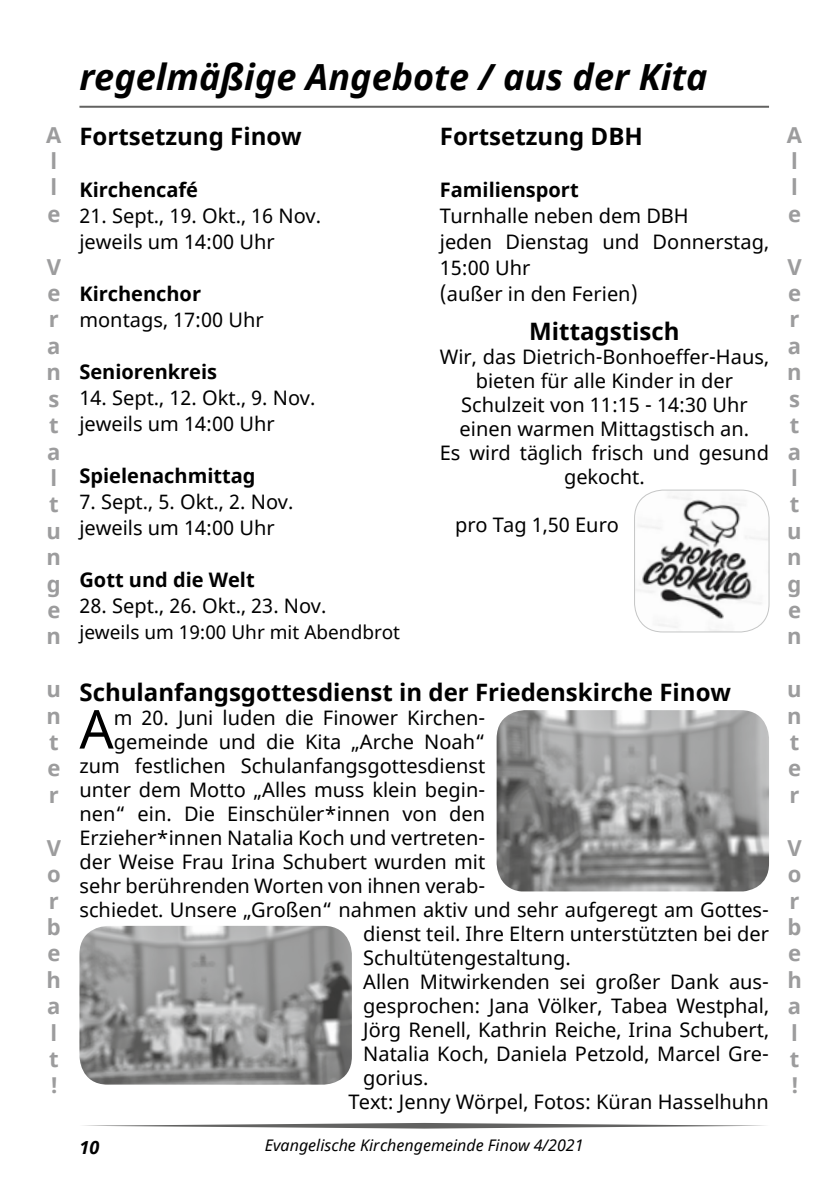
<style>
.page{position:relative;width:840px;height:1191px;background:#fff}
.page>*{position:absolute;margin:0;border:0;box-sizing:border-box;transform-origin:0 0}
.t1{font:53.6px "Noto Sans";color:#000}
.t2{font:italic 700 36px "Noto Sans";color:#000}
.t3{font:700 24px "Noto Sans";color:#000}
.t4{font:700 22px/26.4px "Noto Sans";color:#9c9c9d}
.t5{font:20px/26px "Noto Sans";color:#000}
.t6{font:700 20px "Noto Sans";color:#000}
.t7{font:19px "Noto Sans";color:#000}
.t8{font:italic 700 18px "Noto Sans";color:#000}
.t9{font:italic 16px "Noto Sans";color:#000}
</style>
<div class="page">
<svg style="left:83px;top:1123px;width:682px;height:5px"></svg>
<hr style="left:79px;top:106px;width:689px;height:2px;background:#626261">
<img style="left:635px;top:491px;width:133px;height:141px">
<div style="left:633px;top:489px;width:136px;height:143px;border:1px solid #c5c6c6;border-radius:28px"></div>
<img style="left:496px;top:710px;width:272px;height:181px">
<img style="left:79px;top:926px;width:272px;height:158px">
<p class="t4" style="left:46px;top:122px;width:17px">A l l e</p>
<p class="t4" style="left:47px;top:254px;width:16px">V e r a n s t a l t u n g e n</p>
<p class="t4" style="left:47px;top:676px;width:16px;text-align:justify">u n t e r</p>
<p class="t4" style="left:47px;top:835px;width:16px">V o r b e h a l t !</p>
<h2 class="t2" style="left:79px;top:51px;width:629px">regelmäßige Angebote / aus der Kita</h2>
<p class="t3" style="left:79px;top:119px;width:223px">Fortsetzung Finow</p>
<p class="t6" style="left:79px;top:175px;width:120px">Kirchencafé</p>
<p class="t5" style="left:79px;top:203px;width:243px">21. Sept., 19. Okt., 16 Nov. jeweils um 14:00 Uhr</p>
<p class="t6" style="left:79px;top:279px;width:123px">Kirchenchor</p>
<p class="t5" style="left:79px;top:307px;width:186px">montags, 17:00 Uhr</p>
<p class="t6" style="left:79px;top:357px;width:139px">Seniorenkreis</p>
<p class="t5" style="left:79px;top:385px;width:237px">14. Sept., 12. Okt., 9. Nov. jeweils um 14:00 Uhr</p>
<p class="t6" style="left:79px;top:461px;width:177px">Spielenachmittag</p>
<p class="t5" style="left:79px;top:489px;width:215px">7. Sept., 5. Okt., 2. Nov. jeweils um 14:00 Uhr</p>
<p class="t6" style="left:79px;top:565px;width:177px">Gott und die Welt</p>
<p class="t5" style="left:79px;top:593px;width:248px">28. Sept., 26. Okt., 23. Nov.</p>
<p class="t7" style="left:79px;top:619px;width:322px">jeweils um 19:00 Uhr mit Abendbrot</p>
<p class="t3" style="left:439px;top:119px;width:204px">Fortsetzung DBH</p>
<p class="t6" style="left:439px;top:175px;width:140px">Familiensport</p>
<p class="t5" style="left:439px;top:203px;width:330px">Turnhalle neben dem DBH<br>jeden Dienstag und Donnerstag,<br>15:00 Uhr<br>(außer in den Ferien)</p>
<p class="t3" style="left:529px;top:315px;width:152px">Mittagstisch</p>
<p class="t5" style="left:439px;top:346px;width:330px;line-height:24px;text-align:center">Wir, das Dietrich-Bonhoeffer-Haus, bieten für alle Kinder in der<br>Schulzeit von 11:15 - 14:30 Uhr einen warmen Mittagstisch an.<br>Es wird täglich frisch und gesund gekocht.</p>
<p class="t5" style="left:455px;top:513px;width:165px">pro Tag 1,50 Euro</p>
<p class="t3" style="left:79px;top:675px;width:652px">Schulanfangsgottesdienst in der Friedenskirche Finow</p>
<h1 class="t1" style="left:79px;top:692px;width:36px">A</h1>
<p class="t5" style="left:114px;top:705px;width:373px">m 20. Juni luden die Finower Kirchen-</p>
<p class="t5" style="left:114px;top:729px;width:373px">gemeinde und die Kita „Arche Noah“</p>
<p class="t5" style="left:79px;top:753px;width:407px">zum festlichen Schulanfangsgottesdienst</p>
<p class="t5" style="left:79px;top:777px;width:407px">unter dem Motto „Alles muss klein begin-</p>
<p class="t5" style="left:79px;top:801px;width:407px">nen“ ein. Die Einschüler*innen von den</p>
<p class="t5" style="left:79px;top:825px;width:407px">Erzieher*innen Natalia Koch und vertreten-</p>
<p class="t5" style="left:79px;top:849px;width:407px">der Weise Frau Irina Schubert wurden mit</p>
<p class="t5" style="left:79px;top:873px;width:407px">sehr berührenden Worten von ihnen verab-</p>
<p class="t5" style="left:79px;top:897px;width:690px">schiedet. Unsere „Großen“ nahmen aktiv und sehr aufgeregt am Gottes-</p>
<p class="t5" style="left:363px;top:921px;width:407px">dienst teil. Ihre Eltern unterstützten bei der</p>
<p class="t5" style="left:363px;top:945px;width:209px">Schultütengestaltung.</p>
<p class="t5" style="left:363px;top:969px;width:407px">Allen Mitwirkenden sei großer Dank aus-</p>
<p class="t5" style="left:363px;top:993px;width:407px">gesprochen: Jana Völker, Tabea Westphal,</p>
<p class="t5" style="left:363px;top:1017px;width:407px">Jörg Renell, Kathrin Reiche, Irina Schubert,</p>
<p class="t5" style="left:363px;top:1041px;width:407px">Natalia Koch, Daniela Petzold, Marcel Gre-</p>
<p class="t5" style="left:363px;top:1065px;width:67px">gorius.</p>
<p class="t5" style="left:348px;top:1089px;width:422px">Text: Jenny Wörpel, Fotos: Küran Hasselhuhn</p>
<p class="t8" style="left:79px;top:1134px;width:21px">10</p>
<p class="t9" style="left:265px;top:1134px;width:320px">Evangelische Kirchengemeinde Finow 4/2021</p>
<p class="t4" style="left:786px;top:122px;width:17px">A l l e</p>
<p class="t4" style="left:786px;top:254px;width:16px">V e r a n s t a l t u n g e n</p>
<p class="t4" style="left:786px;top:676px;width:16px;text-align:justify">u n t e r</p>
<p class="t4" style="left:786px;top:835px;width:16px">V o r b e h a l t !</p>
</div>
